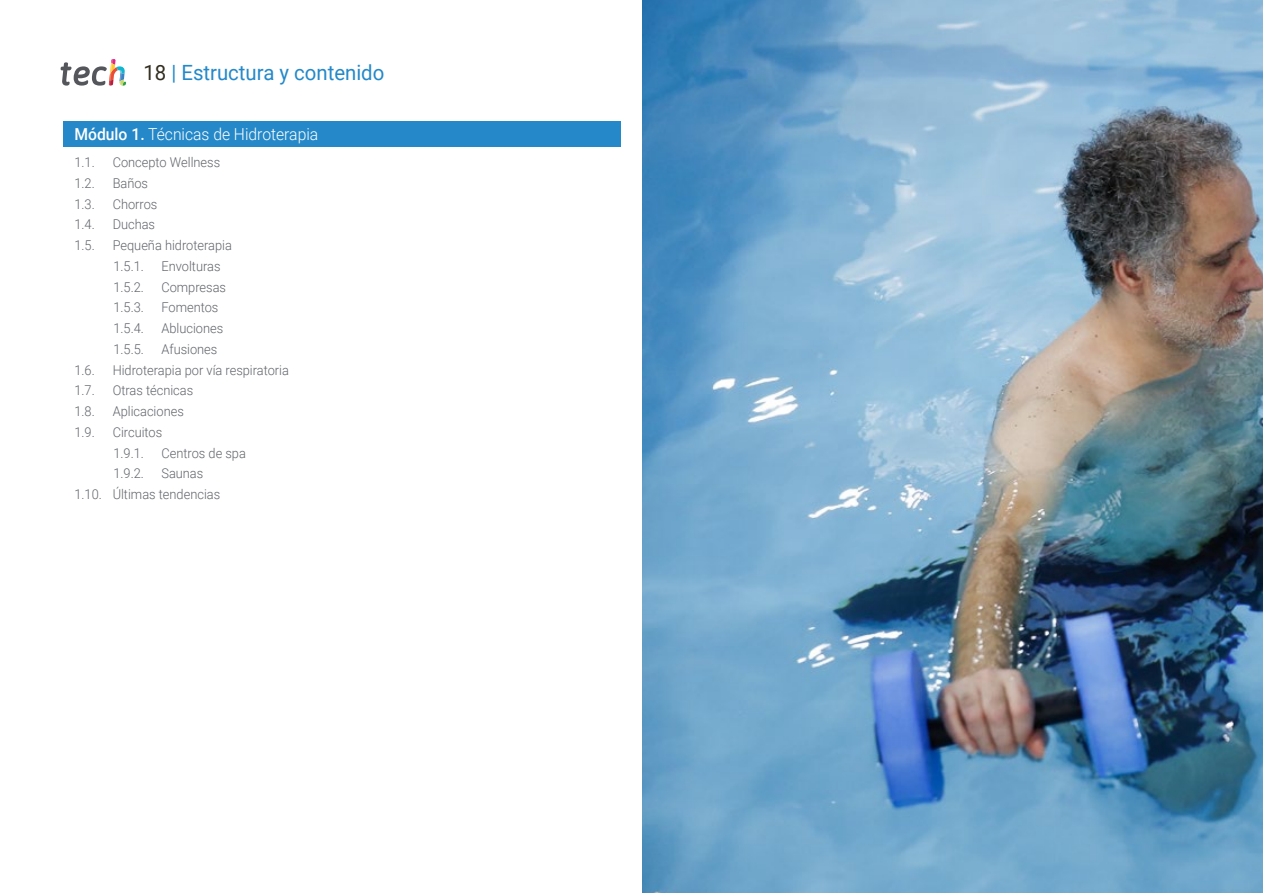
<style>
.page{position:relative;width:1263px;height:893px;background:#fff}
.page>*{position:absolute;margin:0;border:0;box-sizing:border-box;transform-origin:0 0}
.t1{font:21px "Roboto";color:#2488c9}
.t2{font:300 16.5px "Roboto";color:#fff;scale:.95 1}
.t3{font:300 13.5px/20.7px "Roboto";color:#61646a;scale:.95 1}
.s1{color:#312e20}
.s2{font-weight:500}
</style>
<div class="page">
<div style="left:63px;top:121px;width:558px;height:25px;background:#2488c9"></div>
<img style="left:642px;top:0;width:621px;height:893px">
<svg style="left:61px;top:59px;width:65px;height:27px"></svg>
<h1 class="t1" style="left:144px;top:57px;width:242px"><span class="s1">18</span> | Estructura y contenido</h1>
<p class="t2" style="left:74px;top:123px;width:258px"><span class="s2">Módulo 1.</span> Técnicas de Hidroterapia</p>
<p class="t3" style="left:74px;top:151px;width:23px">1.1.</p>
<p class="t3" style="left:113px;top:151px;width:115px">Concepto Wellness</p>
<p class="t3" style="left:74px;top:172px;width:23px">1.2.</p>
<p class="t3" style="left:113px;top:172px;width:39px">Baños</p>
<p class="t3" style="left:74px;top:193px;width:23px">1.3.</p>
<p class="t3" style="left:113px;top:193px;width:49px">Chorros</p>
<p class="t3" style="left:74px;top:214px;width:23px">1.4.</p>
<p class="t3" style="left:113px;top:214px;width:46px">Duchas</p>
<p class="t3" style="left:74px;top:234px;width:23px">1.5.</p>
<p class="t3" style="left:113px;top:234px;width:127px">Pequeña hidroterapia<br>1.5.1.</p>
<p class="t3" style="left:161px;top:255px;width:64px">Envolturas</p>
<p class="t3" style="left:113px;top:276px;width:34px">1.5.2.</p>
<p class="t3" style="left:161px;top:276px;width:70px">Compresas</p>
<p class="t3" style="left:113px;top:297px;width:34px">1.5.3.</p>
<p class="t3" style="left:161px;top:297px;width:61px">Fomentos</p>
<p class="t3" style="left:113px;top:317px;width:34px">1.5.4.</p>
<p class="t3" style="left:161px;top:317px;width:67px">Abluciones</p>
<p class="t3" style="left:113px;top:338px;width:34px">1.5.5.</p>
<p class="t3" style="left:161px;top:338px;width:60px">Afusiones</p>
<p class="t3" style="left:74px;top:359px;width:23px">1.6.</p>
<p class="t3" style="left:113px;top:359px;width:187px">Hidroterapia por vía respiratoria</p>
<p class="t3" style="left:74px;top:380px;width:23px">1.7.</p>
<p class="t3" style="left:113px;top:380px;width:86px">Otras técnicas</p>
<p class="t3" style="left:74px;top:400px;width:23px">1.8.</p>
<p class="t3" style="left:113px;top:400px;width:76px">Aplicaciones</p>
<p class="t3" style="left:74px;top:421px;width:23px">1.9.</p>
<p class="t3" style="left:113px;top:421px;width:54px">Circuitos<br>1.9.1.</p>
<p class="t3" style="left:161px;top:442px;width:90px">Centros de spa</p>
<p class="t3" style="left:74px;top:463px;width:155px;text-indent:87px">Saunas<br>1.10. Últimas tendencias</p>
<p class="t3" style="left:113px;top:463px;width:34px">1.9.2.</p>
</div>
